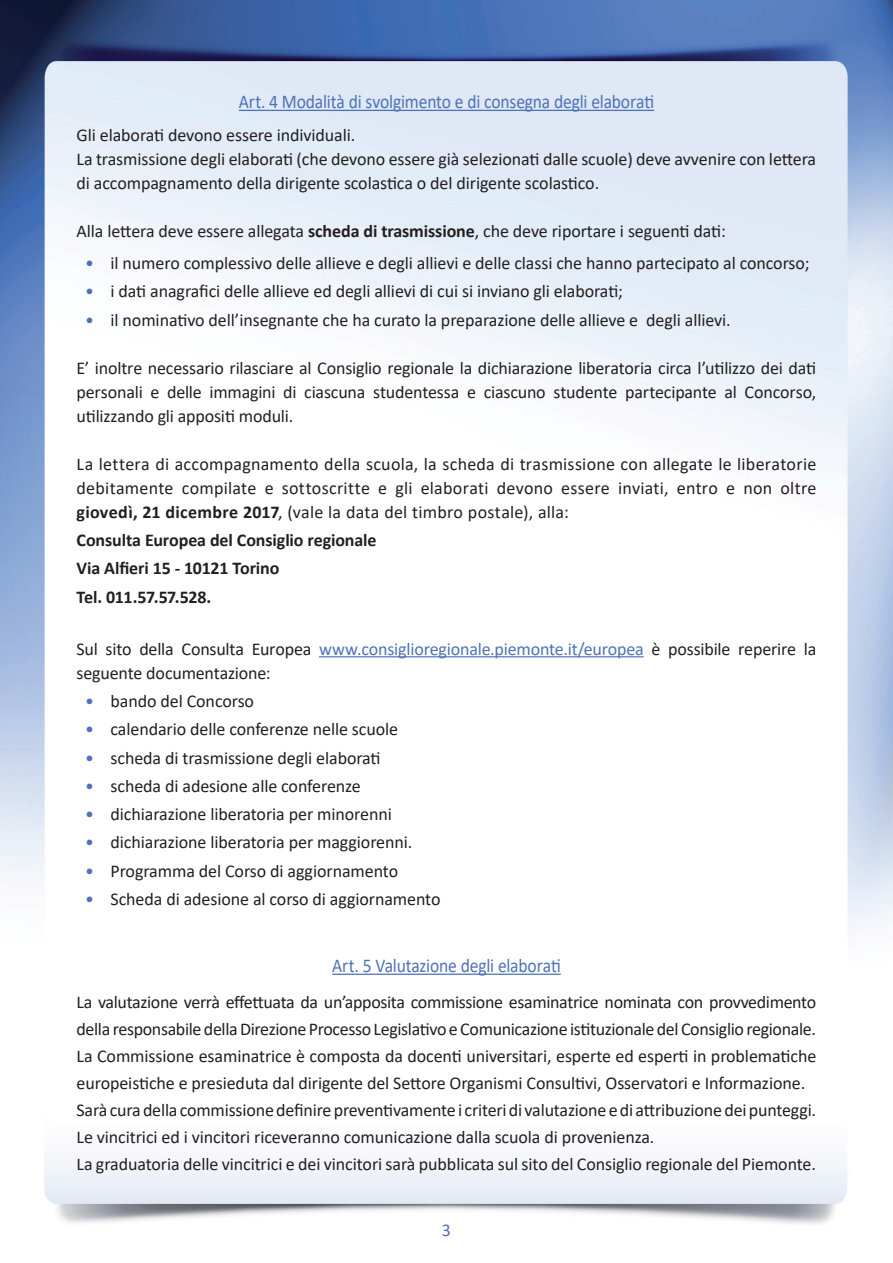
<style>
.page{position:relative;width:893px;height:1263px;background:#fff}
.page>*{position:absolute;margin:0;border:0;box-sizing:border-box;transform-origin:0 0}
.t1{font:19.5px "Calibri";letter-spacing:-.01em;color:#4d72b8;scale:.9 1}
.t2{font:18px/24px "Calibri";letter-spacing:-.005em;color:#231f20}
.t3{font:700 18px/28.2px "Calibri";letter-spacing:-.005em;color:#231f20}
.t4{font:18px "Calibri";color:#4d72b8}
.s1{font-weight:700}
.s2{color:#4d72b8}
</style>
<div class="page">
<img style="left:0;top:0;width:893px;height:1224px">
<hr style="left:239px;top:110px;width:415px;height:1px;background:#4d72b8">
<hr style="left:319px;top:656px;width:325px;height:1px;background:#4d72b8">
<hr style="left:332px;top:973px;width:229px;height:2px;background:#4d72b8">
<p class="t1" style="left:239px;top:88px;width:463px">Art. 4 Modalità di svolgimento e di consegna degli elaborati</p>
<p class="t2" style="left:77px;top:122px;width:741px">Gli elaborati devono essere individuali.<br>La trasmissione degli elaborati (che devono essere già selezionati dalle scuole) deve avvenire con lettera di accompagnamento della dirigente scolastica o del dirigente scolastico.</p>
<p class="t2" style="left:77px;top:218px;width:651px">Alla lettera deve essere allegata <span class="s1">scheda di trasmissione</span>, che deve riportare i seguenti dati:</p>
<p class="t2" style="left:85px;top:251px;width:726px"><span class="s2">•</span> il numero complessivo delle allieve e degli allievi e delle classi che hanno partecipato al concorso;</p>
<p class="t2" style="left:85px;top:279px;width:540px"><span class="s2">•</span> i dati anagrafici delle allieve ed degli allievi di cui si inviano gli elaborati;</p>
<p class="t2" style="left:85px;top:307px;width:647px"><span class="s2">•</span> il nominativo dell’insegnante che ha curato la preparazione delle allieve e degli allievi.</p>
<p class="t2" style="left:77px;top:355px;width:741px;text-align:justify">E’ inoltre necessario rilasciare al Consiglio regionale la dichiarazione liberatoria circa l’utilizzo dei dati personali e delle immagini di ciascuna studentessa e ciascuno studente partecipante al Concorso, utilizzando gli appositi moduli.</p>
<p class="t2" style="left:77px;top:451px;width:741px;text-align:justify">La lettera di accompagnamento della scuola, la scheda di trasmissione con allegate le liberatorie debitamente compilate e sottoscritte e gli elaborati devono essere inviati, entro e non oltre <span class="s1">giovedì, 21 dicembre 2017</span>, (vale la data del timbro postale), alla:</p>
<p class="t3" style="left:77px;top:526px;width:302px">Consulta Europea del Consiglio regionale<br>Via Alfieri 15 - 10121 Torino<br>Tel. 011.57.57.528.</p>
<p class="t2" style="left:77px;top:636px;width:741px">Sul sito della Consulta Europea <span class="s2">www.consiglioregionale.piemonte.it/europea</span> è possibile reperire la seguente documentazione:</p>
<p class="t2" style="left:85px;top:689px;width:171px"><span class="s2">•</span> bando del Concorso</p>
<p class="t2" style="left:85px;top:717px;width:315px"><span class="s2">•</span> calendario delle conferenze nelle scuole</p>
<p class="t2" style="left:85px;top:745px;width:297px"><span class="s2">•</span> scheda di trasmissione degli elaborati</p>
<p class="t2" style="left:85px;top:773px;width:277px"><span class="s2">•</span> scheda di adesione alle conferenze</p>
<p class="t2" style="left:85px;top:802px;width:308px"><span class="s2">•</span> dichiarazione liberatoria per minorenni</p>
<p class="t2" style="left:85px;top:830px;width:329px"><span class="s2">•</span> dichiarazione liberatoria per maggiorenni.</p>
<p class="t2" style="left:85px;top:858px;width:315px"><span class="s2">•</span> Programma del Corso di aggiornamento</p>
<p class="t2" style="left:85px;top:886px;width:357px"><span class="s2">•</span> Scheda di adesione al corso di aggiornamento</p>
<p class="t1" style="left:332px;top:952px;width:255px">Art. 5 Valutazione degli elaborati</p>
<p class="t2" style="left:77px;top:987px;width:741px;line-height:27px">La valutazione verrà effettuata da un’apposita commissione esaminatrice nominata con provvedimento della responsabile della Direzione Processo Legislativo e Comunicazione istituzionale del Consiglio regionale.<br>La Commissione esaminatrice è composta da docenti universitari, esperte ed esperti in problematiche europeistiche e presieduta dal dirigente del Settore Organismi Consultivi, Osservatori e Informazione.<br>Sarà cura della commissione definire preventivamente i criteri di valutazione e di attribuzione dei punteggi.<br>Le vincitrici ed i vincitori riceveranno comunicazione dalla scuola di provenienza.<br>La graduatoria delle vincitrici e dei vincitori sarà pubblicata sul sito del Consiglio regionale del Piemonte.</p>
<p class="t4" style="left:442px;top:1218px;width:11px">3</p>
</div>
